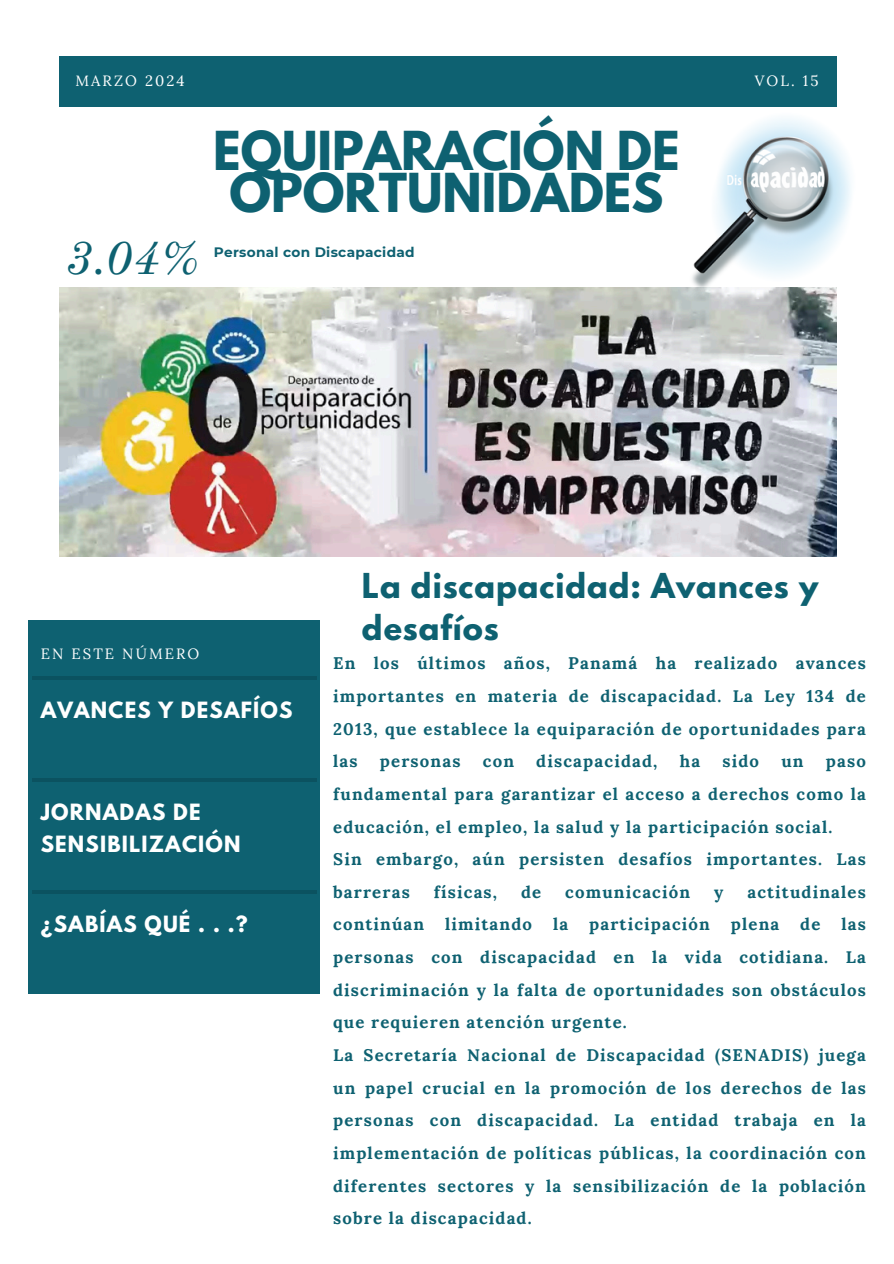
<style>
.page{position:relative;width:894px;height:1264px;background:#fff}
.page>*{position:absolute;margin:0;border:0;box-sizing:border-box;transform-origin:0 0}
.t1{font:700 47.55px/42.8px "League Spartan";color:#0e6171;text-align:center}
.t2{font:italic 46.35px "Old Standard";color:#0e6171}
.t3{font:700 30.45px/41.7px "League Spartan";letter-spacing:.03em;color:#0e6171}
.t4{font:700 19.8px/31.5px "League Spartan";letter-spacing:.06em;color:#fff}
.t5{font:700 16.8px/32.7px "Lora";letter-spacing:.07em;color:#0e6171}
.t6{font:14.85px "Lora";letter-spacing:.14em;color:#fff}
.t7{font:700 13.65px "Montserrat";letter-spacing:.02em;color:#0e6171}
</style>
<div class="page">
<div style="left:59px;top:56px;width:776px;height:51px;background:#0e6171"></div>
<div style="left:29px;top:620px;width:290px;height:373px;background:#0e6171"></div>
<hr style="left:32px;top:676px;width:285px;height:3px;background:#000">
<hr style="left:32px;top:778px;width:285px;height:3px;background:#000">
<svg style="left:32px;top:890px;width:285px;height:3px"></svg>
<img style="left:60px;top:287px;width:776px;height:269px">
<img style="left:673px;top:82px;width:178px;height:249px">
<h2 class="t6" style="left:75px;top:71px;width:111px">MARZO 2024</h2>
<p class="t6" style="left:754px;top:71px;width:65px">VOL. 15</p>
<p class="t1" style="left:213px;top:135px;width:468px">EQUIPARACIÓN DE<br>OPORTUNIDADES</p>
<h4 class="t2" style="left:66px;top:230px;width:135px">3.04%</h4>
<p class="t7" style="left:214px;top:244px;width:202px">Personal con Discapacidad</p>
<h4 class="t3" style="left:362px;top:569px;width:457px">La discapacidad: Avances y desafíos</h4>
<p class="t6" style="left:41px;top:644px;width:160px">EN ESTE NÚMERO</p>
<p class="t4" style="left:41px;top:697px;width:253px">AVANCES Y DESAFÍOS</p>
<p class="t4" style="left:41px;top:799px;width:201px">JORNADAS DE<br>SENSIBILIZACIÓN</p>
<p class="t4" style="left:41px;top:910px;width:208px">¿SABÍAS QUÉ . . .?</p>
<h4 class="t5" style="left:333px;top:647px;width:534px;text-align:justify">En los últimos años, Panamá ha realizado avances importantes en materia de discapacidad. La Ley 134 de 2013, que establece la equiparación de oportunidades para las</h4>
<h4 class="t5" style="left:380px;top:744px;width:82px">personas</h4>
<h4 class="t5" style="left:482px;top:744px;width:33px">con</h4>
<h4 class="t5" style="left:536px;top:744px;width:123px">discapacidad,</h4>
<h4 class="t5" style="left:679px;top:744px;width:22px">ha</h4>
<h4 class="t5" style="left:722px;top:744px;width:38px">sido</h4>
<h4 class="t5" style="left:781px;top:744px;width:24px">un</h4>
<h4 class="t5" style="left:333px;top:744px;width:534px;text-indent:492px">paso fundamental para garantizar el acceso a derechos como la educación, el empleo, la salud y la participación social.<br>Sin embargo, aún persisten desafíos importantes. Las barreras</h4>
<h4 class="t5" style="left:433px;top:875px;width:65px">físicas,</h4>
<h4 class="t5" style="left:521px;top:875px;width:22px">de</h4>
<h4 class="t5" style="left:565px;top:875px;width:126px">comunicación</h4>
<h4 class="t5" style="left:714px;top:875px;width:11px">y</h4>
<h4 class="t5" style="left:333px;top:875px;width:534px;text-indent:414px">actitudinales continúan limitando la participación plena de las personas con discapacidad en la vida cotidiana. La discriminación y la falta de oportunidades son obstáculos que requieren atención urgente.<br>La Secretaría Nacional de Discapacidad (SENADIS) juega un papel crucial en la promoción de los derechos de las personas con discapacidad. La entidad trabaja en la implementación de políticas públicas, la coordinación con diferentes sectores y la sensibilización de la población sobre la discapacidad.</h4>
</div>
